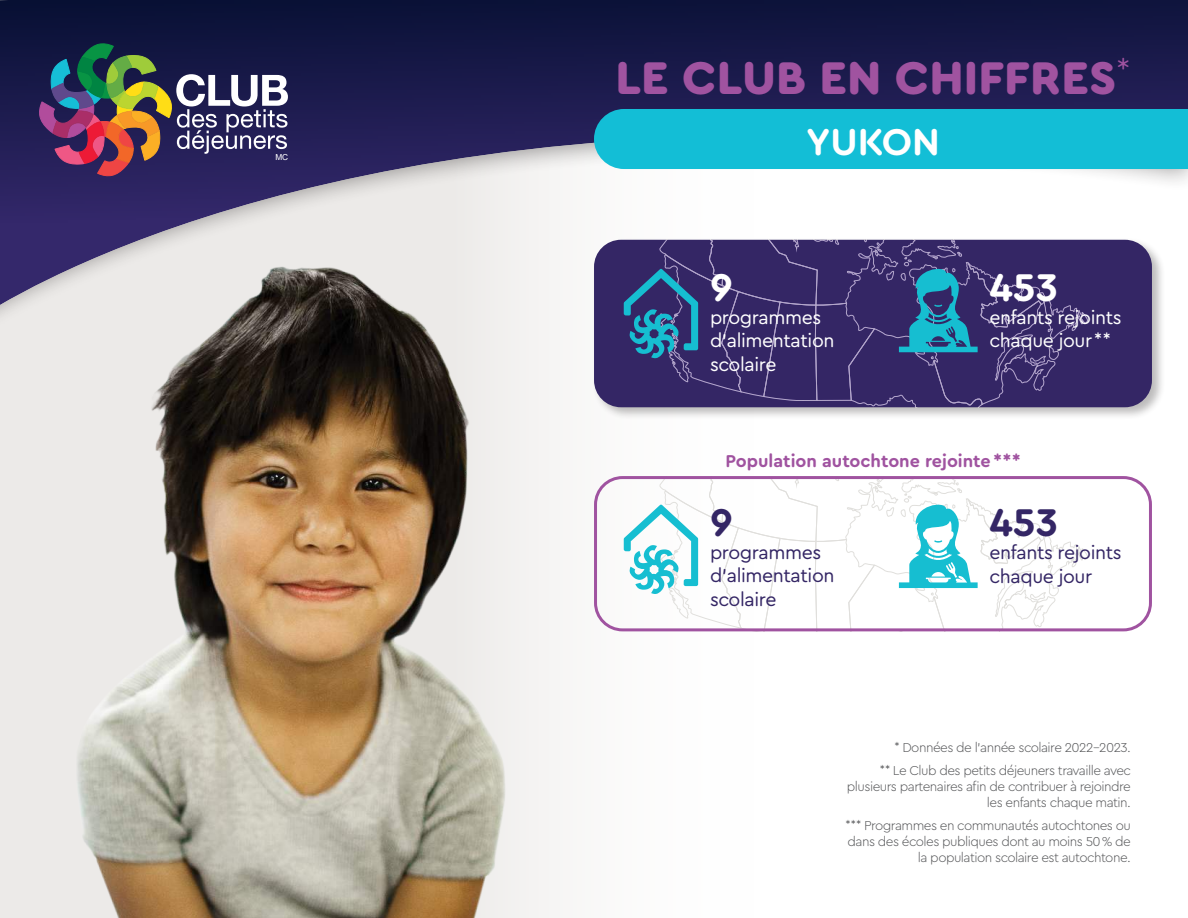
<style>
.page{position:relative;width:1188px;height:918px;background:#fff}
.page>*{position:absolute;margin:0;border:0;box-sizing:border-box;transform-origin:0 0}
.t1{font:900 48px "Cera Round Pro";color:#a053a0}
.t2{font:700 40.5px "Cera Round Pro";color:#fff}
.t3{font:700 40.5px "Cera Round Pro";color:#342665}
.t4{font:700 39px "Cera Round Pro";color:#fff}
.t5{font:19.5px/23.7px "Cera Round Pro";letter-spacing:-.02em;color:#fff}
.t6{font:19.5px/23.7px "Cera Round Pro";letter-spacing:-.02em;color:#342665}
.t7{font:700 18px "Cera Round Pro";color:#a053a0}
.t8{font:300 13.5px/16.2px "Cera Round Pro";letter-spacing:-.04em;color:#57585a;text-align:right}
.t9{font:8.25px "Arial";color:#fff}
</style>
<div class="page">
<img style="left:0;top:338px;width:560px;height:580px">
<div style="left:0;top:0;width:1188px;height:338px;background:#221f1f;opacity:.4"></div>
<img style="left:0;top:0;width:1188px;height:305px">
<svg style="left:39px;top:43px;width:249px;height:133px"></svg>
<div style="left:592px;top:238px;width:573px;height:182px;background:#221f1f;opacity:.3"></div>
<div style="left:594px;top:240px;width:558px;height:167px;background:#342665;border-radius:27px"></div>
<svg style="left:624px;top:240px;width:464px;height:167px"></svg>
<svg style="left:624px;top:480px;width:464px;height:147px"></svg>
<div style="left:594px;top:476px;width:558px;height:155px;border:3px solid #a053a0;border-radius:27px"></div>
<div style="left:594px;top:109px;width:594px;height:60px;background:#13bed6"></div>
<p class="t9" style="left:275px;top:153px;width:14px">MC</p>
<h1 class="t1" style="left:616px;top:49px;width:516px">LE CLUB EN CHIFFRES<sup>*</sup></h1>
<h2 class="t2" style="left:710px;top:262px;width:24px">9</h2>
<h3 class="t4" style="left:806px;top:118px;width:135px">YUKON</h3>
<h3 class="t5" style="left:710px;top:306px;width:126px">programmes d’alimentation scolaire</h3>
<h2 class="t2" style="left:990px;top:262px;width:70px">453</h2>
<h3 class="t5" style="left:990px;top:306px;width:134px">enfants rejoints chaque jour **</h3>
<h3 class="t7" style="left:725px;top:450px;width:297px">Population autochtone rejointe ***</h3>
<h2 class="t3" style="left:710px;top:498px;width:24px">9</h2>
<h3 class="t6" style="left:710px;top:541px;width:126px">programmes d’alimentation scolaire</h3>
<h2 class="t3" style="left:990px;top:498px;width:70px">453</h2>
<h3 class="t6" style="left:990px;top:542px;width:134px">enfants rejoints chaque jour</h3>
<p class="t8" style="left:880px;top:736px;width:253px;line-height:23px">* Données de l’année scolaire 2022–2023.<br>** Le Club des petits déjeuners travaille avec</p>
<p class="t8" style="left:847px;top:779px;width:286px">plusieurs partenaires afin de contribuer à rejoindre les enfants chaque matin.</p>
<p class="t8" style="left:846px;top:818px;width:287px">*** Programmes en communautés autochtones ou dans des écoles publiques dont au moins 50 % de la population scolaire est autochtone.</p>
</div>
